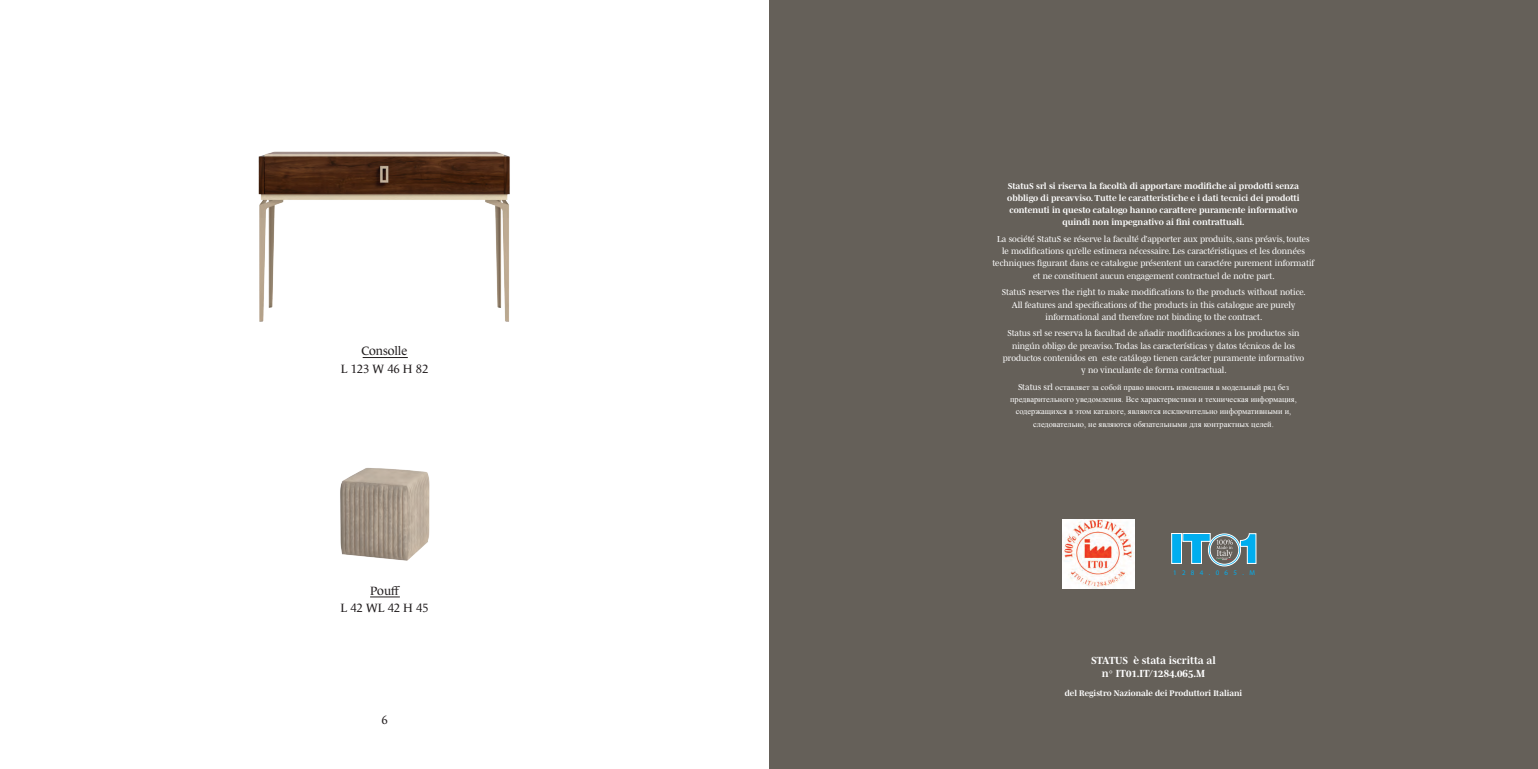
<style>
.page{position:relative;width:1538px;height:769px;background:#fff}
.page>*{position:absolute;margin:0;border:0;box-sizing:border-box;transform-origin:0 0}
.t1{font:12.25px/17.5px "Le Monde Journal Std";color:#231f20;text-align:center}
.t2{font:700 10.5px/12.6px "Mencken Std";color:#fff;text-align:center}
.t3{font:8.75px/12.2px "Mencken Std";color:#fff;text-align:center}
.t4{font:700 8.75px/12.2px "Mencken Std";color:#fff;text-align:center}
.t5{font:8.31px/12.2px "Times New Roman";color:#fff;text-align:center}
.t6{font:700 8.31px "Mencken Std";color:#fff}
.t7{font:300 7px "Helvetica";letter-spacing:.77em;color:#00aeef}
.s1{font-family:"Mencken Std";font-size:8.75px}
</style>
<div class="page">
<div style="left:769px;top:0;width:769px;height:769px;background:#656059"></div>
<img style="left:1062px;top:519px;width:72px;height:70px">
<div style="left:1171px;top:533px;width:10px;height:30px;background:#00aeef"></div>
<div style="left:1171px;top:533px;width:10px;height:30px;border:1px solid #fff"></div>
<svg style="left:1183px;top:533px;width:73px;height:33px"></svg>
<img style="left:258px;top:151px;width:252px;height:171px">
<img style="left:340px;top:357px;width:90px;height:204px">
<hr style="left:363px;top:357px;width:45px;height:1px;background:#231f20">
<hr style="left:370px;top:597px;width:30px;height:1px;background:#231f20">
<h1 class="t1" style="left:341px;top:342px;width:89px">Consolle<br>L 123 W 46 H 82</h1>
<h1 class="t1" style="left:340px;top:582px;width:90px">Pouff<br>L 42 WL 42 H 45</h1>
<h1 class="t1" style="left:381px;top:711px;width:8px">6</h1>
<p class="t4" style="left:1007px;top:179px;width:294px">StatuS srl si riserva la facoltà di apportare modifiche ai prodotti senza obbligo di preavviso. Tutte le caratteristiche e i dati tecnici dei prodotti contenuti in questo catalogo hanno carattere puramente informativo quindi non impegnativo ai fini contrattuali.</p>
<p class="t3" style="left:992px;top:233px;width:323px">La société StatuS se réserve la faculté d’apporter aux produits, sans préavis, toutes<br>le modifications qu’elle estimera nécessaire. Les caractéristiques et les données techniques figurant dans ce catalogue présentent un caractére purement informatif et ne constituent aucun engagement contractuel de notre part.</p>
<p class="t3" style="left:1002px;top:286px;width:305px">StatuS reserves the right to make modifications to the products without notice.<br>All features and specifications of the products in this catalogue are purely informational and therefore not binding to the contract.</p>
<p class="t3" style="left:1003px;top:327px;width:303px">Status srl se reserva la facultad de añadir modificaciones a los productos sin ningún obligo de preaviso. Todas las características y datos técnicos de los productos contenidos en este catálogo tienen carácter puramente informativo y no vinculante de forma contractual.</p>
<p class="t5" style="left:1010px;top:381px;width:288px"><span class="s1">Status srl</span> оставляет за собой право вносить изменения в модельный ряд без предварительного уведомления. Все характеристики и техническая информация, содержащихся в этом каталоге, являются исключительно информативными и, следовательно, не являются обязательными для контрактных целей.</p>
<p class="t7" style="left:1173px;top:568px;width:83px">1284.065.M</p>
<p class="t2" style="left:1091px;top:654px;width:126px">STATUS è stata iscritta al n° IT01.IT/1284.065.M</p>
<p class="t6" style="left:1065px;top:688px;width:179px">del Registro Nazionale dei Produttori Italiani</p>
</div>
